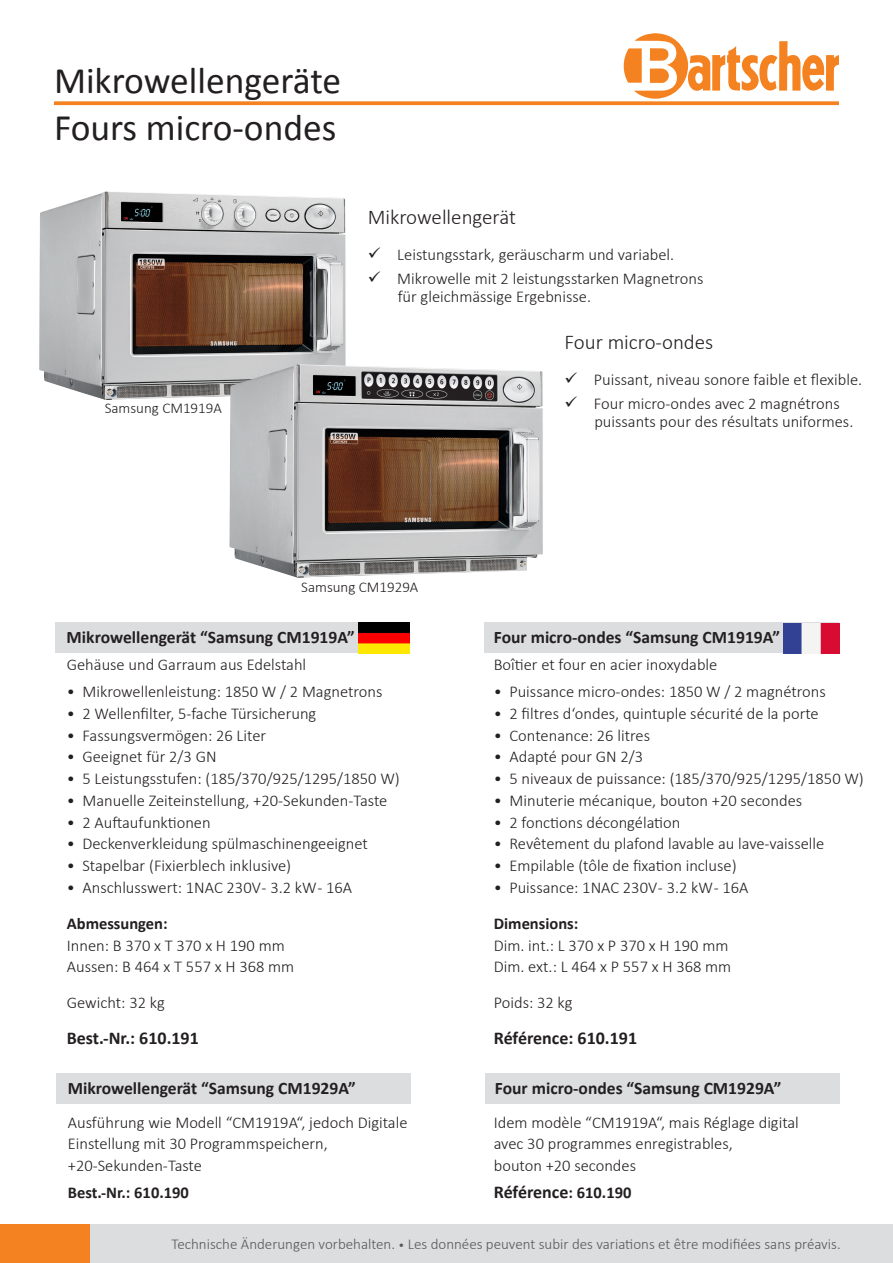
<style>
.page{position:relative;width:893px;height:1263px;background:#fff}
.page>*{position:absolute;margin:0;border:0;box-sizing:border-box;transform-origin:0 0}
.t1{font:37.5px "Calibri";color:#231f20}
.t2{font:300 21px "Calibri";color:#231f20}
.t3{font:700 18px "Calibri";color:#231f20}
.t4{font:700 17.55px "Calibri";color:#231f20}
.t5{font:300 16.5px/21.8px "Calibri";color:#231f20}
.t6{font:700 16.5px "Calibri";color:#231f20}
.t7{font:300 15px "Calibri";color:#57585a}
.t8{font:300 15px "Calibri";color:#231f20}
.s1{font-size:16.5px}
.s2{font-size:12px}
</style>
<div class="page">
<div style="left:0;top:1224px;width:893px;height:39px;background:#dcdddf"></div>
<div style="left:0;top:1224px;width:89px;height:39px;background:#f58220"></div>
<svg style="left:54px;top:101px;width:785px;height:4px;fill:#f58220"></svg>
<svg style="left:623px;top:33px;width:216px;height:66px"></svg>
<div style="left:485px;top:622px;width:354px;height:30px;background:#dcdddf"></div>
<div style="left:55px;top:622px;width:354px;height:30px;background:#dcdddf"></div>
<img style="left:358px;top:622px;width:51px;height:32px">
<img style="left:783px;top:624px;width:56px;height:30px">
<div style="left:486px;top:1073px;width:354px;height:31px;background:#dcdddf"></div>
<div style="left:56px;top:1073px;width:354px;height:31px;background:#dcdddf"></div>
<img style="left:39px;top:191px;width:307px;height:209px">
<img style="left:229px;top:364px;width:314px;height:214px">
<p class="t1" style="left:54px;top:57px;width:289px">Mikrowellengeräte</p>
<p class="t1" style="left:54px;top:103px;width:284px">Fours micro-ondes</p>
<p class="t8" style="left:105px;top:399px;width:119px">Samsung CM1919A</p>
<p class="t2" style="left:368px;top:204px;width:150px">Mikrowellengerät</p>
<p class="t5" style="left:368px;top:244px;width:308px">✓ Leistungsstark, geräuscharm und variabel.</p>
<p class="t5" style="left:368px;top:268px;width:337px">✓ Mikrowelle mit 2 leistungsstarken Magnetrons</p>
<p class="t5" style="left:398px;top:286px;width:195px">für gleichmässige Ergebnisse.</p>
<p class="t2" style="left:564px;top:329px;width:150px">Four micro-ondes</p>
<p class="t5" style="left:564px;top:369px;width:299px">✓ Puissant, niveau sonore faible et flexible.</p>
<p class="t5" style="left:564px;top:393px;width:277px">✓ Four micro-ondes avec 2 magnétrons</p>
<p class="t5" style="left:594px;top:411px;width:261px">puissants pour des résultats uniformes.</p>
<p class="t8" style="left:301px;top:578px;width:119px">Samsung CM1929A</p>
<p class="t4" style="left:67px;top:626px;width:290px">Mikrowellengerät “Samsung CM1919A”</p>
<p class="t4" style="left:494px;top:626px;width:288px">Four micro-ondes “Samsung CM1919A”</p>
<p class="t5" style="left:67px;top:654px;width:241px">Gehäuse und Garraum aus Edelstahl</p>
<p class="t5" style="left:67px;top:681px;width:317px">• Mikrowellenleistung: 1850 W / 2 Magnetrons</p>
<p class="t5" style="left:67px;top:702px;width:251px">• 2 Wellenfilter, 5-fache Türsicherung</p>
<p class="t5" style="left:67px;top:724px;width:201px">• Fassungsvermögen: 26 Liter</p>
<p class="t5" style="left:67px;top:746px;width:151px">• Geeignet für 2/3 GN</p>
<p class="t5" style="left:67px;top:768px;width:334px">• 5 Leistungsstufen: (185/370/925/1295/1850 W)</p>
<p class="t5" style="left:67px;top:789px;width:322px">• Manuelle Zeiteinstellung, +20-Sekunden-Taste</p>
<p class="t5" style="left:67px;top:811px;width:145px">• 2 Auftaufunktionen</p>
<p class="t5" style="left:67px;top:833px;width:303px">• Deckenverkleidung spülmaschinengeeignet</p>
<p class="t5" style="left:67px;top:855px;width:226px">• Stapelbar (Fixierblech inklusive)</p>
<p class="t5" style="left:67px;top:876px;width:287px">• Anschlusswert: 1NAC 230V - 3.2 kW - 16A</p>
<p class="t6" style="left:67px;top:913px;width:102px">Abmessungen:</p>
<p class="t5" style="left:67px;top:934px;width:220px">Innen: B 370 x T 370 x H 190 mm</p>
<p class="t5" style="left:67px;top:956px;width:229px">Aussen: B 464 x T 557 x H 368 mm</p>
<p class="t5" style="left:67px;top:992px;width:99px">Gewicht: 32 kg</p>
<p class="t3" style="left:67px;top:1027px;width:134px">Best.-Nr.: 610.191</p>
<p class="t5" style="left:494px;top:654px;width:225px">Boîtier et four en acier inoxydable</p>
<p class="t5" style="left:494px;top:681px;width:333px">• Puissance micro-ondes: 1850 W / 2 magnétrons</p>
<p class="t5" style="left:494px;top:702px;width:326px">• 2 filtres d‘ondes, quintuple sécurité de la porte</p>
<p class="t5" style="left:494px;top:724px;width:158px">• Contenance: 26 litres</p>
<p class="t5" style="left:494px;top:746px;width:151px">• Adapté pour GN 2/3</p>
<p class="t5" style="left:494px;top:768px;width:372px">• 5 niveaux de puissance: (185/370/925/1295/1850 W)</p>
<p class="t5" style="left:494px;top:789px;width:310px">• Minuterie mécanique, bouton +20 secondes</p>
<p class="t5" style="left:494px;top:811px;width:188px">• 2 fonctions décongélation</p>
<p class="t5" style="left:494px;top:833px;width:332px">• Revêtement du plafond lavable au lave-vaisselle</p>
<p class="t5" style="left:494px;top:855px;width:244px">• Empilable (tôle de fixation incluse)</p>
<p class="t5" style="left:494px;top:876px;width:256px">• Puissance: 1NAC 230V - 3.2 kW - 16A</p>
<p class="t6" style="left:494px;top:913px;width:86px">Dimensions:</p>
<p class="t5" style="left:494px;top:934px;width:236px">Dim. int.: L 370 x P 370 x H 190 mm</p>
<p class="t5" style="left:494px;top:956px;width:239px">Dim. ext.: L 464 x P 557 x H 368 mm</p>
<p class="t5" style="left:494px;top:992px;width:80px">Poids: 32 kg</p>
<p class="t3" style="left:494px;top:1027px;width:145px">Référence: 610.191</p>
<p class="t4" style="left:68px;top:1077px;width:290px">Mikrowellengerät “Samsung CM1929A”</p>
<p class="t4" style="left:495px;top:1077px;width:288px">Four micro-ondes “Samsung CM1929A”</p>
<p class="t5" style="left:68px;top:1111px;width:341px">Ausführung wie Modell “CM1919A“, jedoch Digitale<br>Einstellung mit 30 Programmspeichern,</p>
<p class="t5" style="left:68px;top:1154px;width:136px">+20-Sekunden-Taste</p>
<p class="t6" style="left:68px;top:1182px;width:123px">Best.-Nr.: 610.190</p>
<p class="t5" style="left:494px;top:1111px;width:307px">Idem modèle “CM1919A“, mais Réglage digital avec 30 programmes enregistrables,</p>
<p class="t5" style="left:494px;top:1154px;width:144px">bouton +20 secondes</p>
<p class="t3" style="left:494px;top:1180px;width:139px">Référence<span class="s1">: 610.190</span></p>
<p class="t7" style="left:171px;top:1234px;width:671px">Technische Änderungen vorbehalten. <span class="s2">•</span> Les données peuvent subir des variations et être modifiées sans préavis.</p>
</div>
